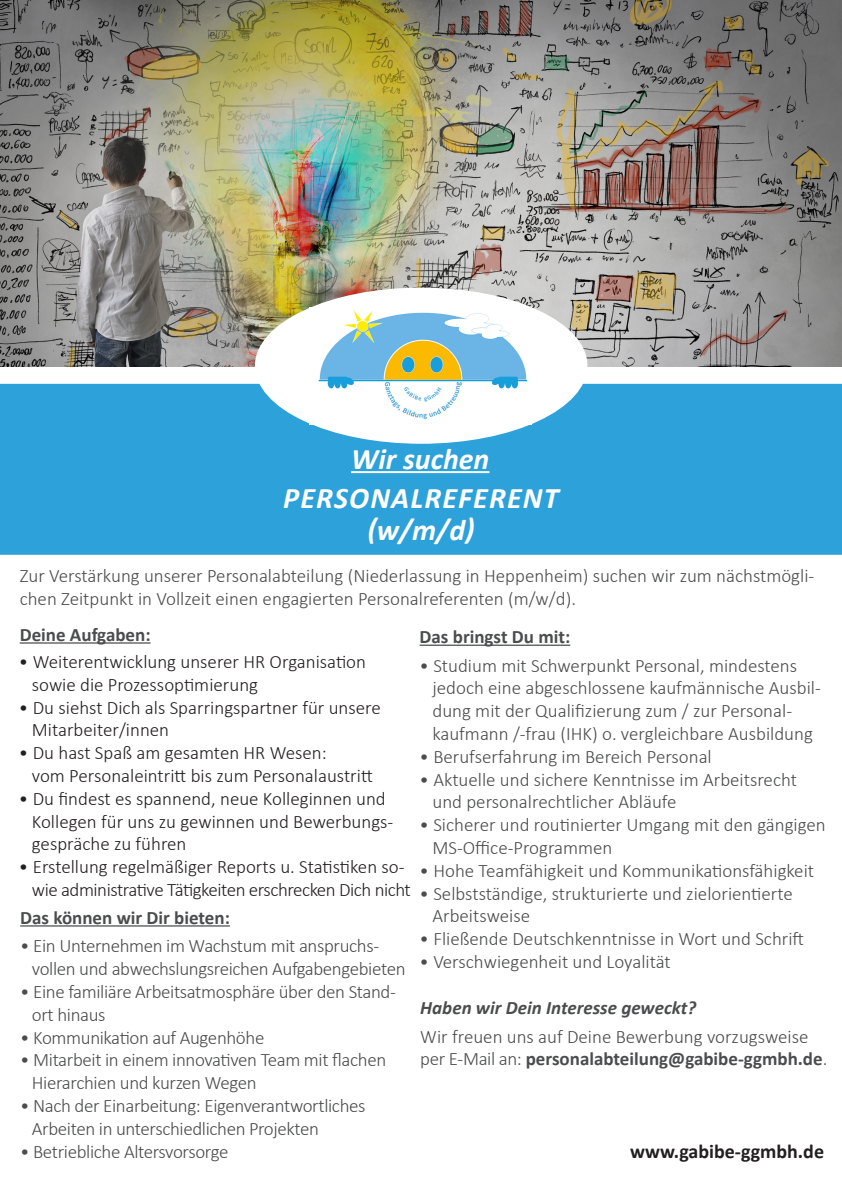
<style>
.page{position:relative;width:842px;height:1191px;background:#fff}
.page>*{position:absolute;margin:0;border:0;box-sizing:border-box;transform-origin:0 0}
.t1{font:italic 700 30px "Calibri";letter-spacing:.04em;color:#fff}
.t2{font:italic 700 30px "Calibri";color:#fff}
.t3{font:700 20px "Calibri";color:#231f20}
.t4{font:300 19px/22.8px "Calibri";color:#4b4c4d}
.t5{font:300 19px "Calibri";color:#231f20}
.t6{font:300 19px "Calibri";letter-spacing:-.02em;color:#4b4c4d}
.t7{font:700 19px "Calibri";color:#4b4c4d}
.t8{font:300 19px "Calibri";letter-spacing:-.025em;color:#231f20}
.t9{font:italic 700 19px "Calibri";color:#4b4c4d}
.s1{font-weight:300}
</style>
<div class="page">
<hr style="left:20px;top:642px;width:131px;height:1px;background:#4b4c4d">
<img style="left:0;top:0;width:842px;height:366px">
<div style="left:0;top:383px;width:842px;height:172px;background:#2ca1da"></div>
<div style="left:255px;top:288px;width:332px;height:156px;background:#fff;border-radius:50%"></div>
<hr style="left:351px;top:471px;width:138px;height:2px;background:#fff">
<hr style="left:420px;top:644px;width:150px;height:2px;background:#4b4c4d">
<hr style="left:20px;top:925px;width:210px;height:1px;background:#4b4c4d">
<img style="left:318px;top:310px;width:210px;height:109px">
<p class="t2" style="left:351px;top:437px;width:140px">Wir suchen</p>
<p class="t1" style="left:283px;top:476px;width:277px">PERSONALREFERENT</p>
<p class="t1" style="left:367px;top:508px;width:109px">(w/m/d)</p>
<p class="t4" style="left:20px;top:564px;width:796px">Zur Verstärkung unserer Personalabteilung (Niederlassung in Heppenheim) suchen wir zum nächstmögli&shy;chen Zeitpunkt in Vollzeit einen engagierten Personalreferenten (m/w/d).</p>
<p class="t7" style="left:20px;top:621px;width:132px">Deine Aufgaben:</p>
<p class="t7" style="left:420px;top:623px;width:152px">Das bringst Du mit:</p>
<p class="t4" style="left:420px;top:653px;width:379px">• Studium mit Schwerpunkt Personal, mindestens</p>
<p class="t4" style="left:432px;top:676px;width:390px">jedoch eine abgeschlossene kaufmännische Ausbil-</p>
<p class="t4" style="left:432px;top:699px;width:361px">dung mit der Qualifizierung zum / zur Personal-</p>
<p class="t4" style="left:432px;top:722px;width:382px">kaufmann /-frau (IHK) o. vergleichbare Ausbildung</p>
<p class="t4" style="left:420px;top:745px;width:294px">• Berufserfahrung im Bereich Personal</p>
<p class="t4" style="left:420px;top:767px;width:379px">• Aktuelle und sichere Kenntnisse im Arbeitsrecht</p>
<p class="t4" style="left:432px;top:790px;width:245px">und personalrechtlicher Abläufe</p>
<p class="t4" style="left:420px;top:813px;width:408px">• Sicherer und routinierter Umgang mit den gängigen</p>
<p class="t4" style="left:432px;top:836px;width:182px">MS-Office-Programmen</p>
<p class="t4" style="left:420px;top:859px;width:396px">• Hohe Teamfähigkeit und Kommunikationsfähigkeit</p>
<p class="t4" style="left:420px;top:881px;width:375px">• Selbstständige, strukturierte und zielorientierte</p>
<p class="t4" style="left:432px;top:904px;width:99px">Arbeitsweise</p>
<p class="t4" style="left:420px;top:927px;width:386px">• Fließende Deutschkenntnisse in Wort und Schrift</p>
<p class="t4" style="left:420px;top:950px;width:253px">• Verschwiegenheit und Loyalität</p>
<p class="t9" style="left:420px;top:994px;width:278px">Haben wir Dein Interesse geweckt?</p>
<p class="t4" style="left:420px;top:1024px;width:390px">Wir freuen uns auf Deine Bewerbung vorzugsweise</p>
<p class="t7" style="left:420px;top:1045px;width:409px"><span class="s1">per E-Mail an:</span> personalabteilung@gabibe-ggmbh.de<span class="s1">.</span></p>
<p class="t5" style="left:19px;top:650px;width:349px">• Weiterentwicklung unserer HR Organisation</p>
<p class="t5" style="left:32px;top:672px;width:228px">sowie die Prozessoptimierung</p>
<p class="t5" style="left:19px;top:695px;width:363px">• Du siehst Dich als Sparringspartner für unsere</p>
<p class="t5" style="left:32px;top:718px;width:139px">Mitarbeiter/innen</p>
<p class="t5" style="left:19px;top:741px;width:309px">• Du hast Spaß am gesamten HR Wesen:</p>
<p class="t5" style="left:32px;top:764px;width:342px">vom Personaleintritt bis zum Personalaustritt</p>
<p class="t5" style="left:19px;top:786px;width:368px">• Du findest es spannend, neue Kolleginnen und</p>
<p class="t5" style="left:32px;top:809px;width:363px">Kollegen für uns zu gewinnen und Bewerbungs-</p>
<p class="t5" style="left:32px;top:832px;width:156px">gespräche zu führen</p>
<p class="t5" style="left:19px;top:855px;width:387px">• Erstellung regelmäßiger Reports u. Statistiken so-</p>
<p class="t8" style="left:32px;top:878px;width:380px">wie administrative Tätigkeiten erschrecken Dich nicht</p>
<p class="t7" style="left:20px;top:904px;width:211px">Das können wir Dir bieten:</p>
<p class="t6" style="left:20px;top:934px;width:360px">• Ein Unternehmen im Wachstum mit anspruchs-</p>
<p class="t6" style="left:32px;top:957px;width:375px">vollen und abwechslungsreichen Aufgabengebieten</p>
<p class="t6" style="left:20px;top:979px;width:377px">• Eine familiäre Arbeitsatmosphäre über den Stand-</p>
<p class="t6" style="left:32px;top:1002px;width:75px">ort hinaus</p>
<p class="t6" style="left:20px;top:1025px;width:246px">• Kommunikation auf Augenhöhe</p>
<p class="t6" style="left:20px;top:1048px;width:368px">• Mitarbeit in einem innovativen Team mit flachen</p>
<p class="t6" style="left:32px;top:1071px;width:226px">Hierarchien und kurzen Wegen</p>
<p class="t6" style="left:20px;top:1093px;width:347px">• Nach der Einarbeitung: Eigenverantwortliches</p>
<p class="t6" style="left:32px;top:1116px;width:289px">Arbeiten in unterschiedlichen Projekten</p>
<p class="t6" style="left:20px;top:1139px;width:210px">• Betriebliche Altersvorsorge</p>
<p class="t3" style="left:630px;top:1137px;width:195px">www.gabibe-ggmbh.de</p>
</div>
